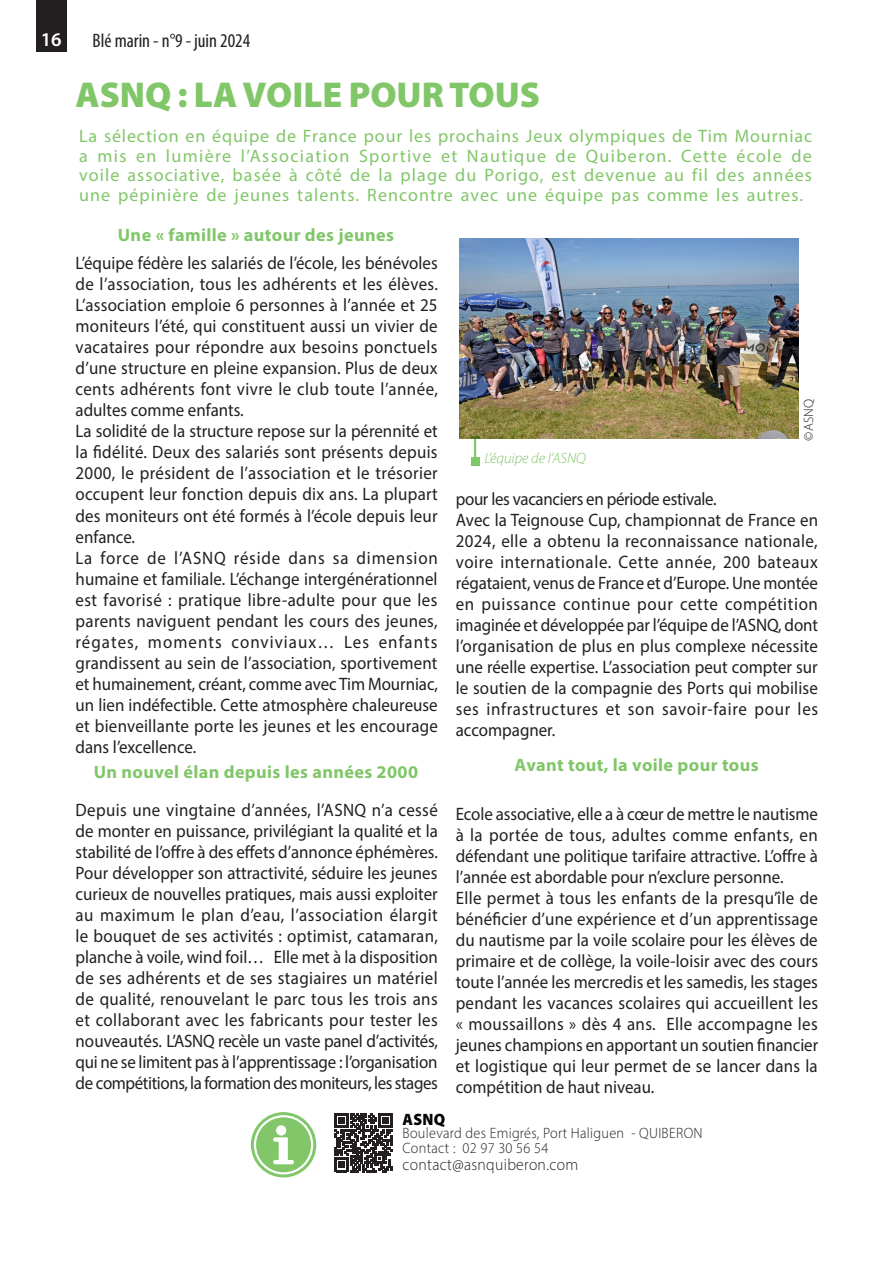
<style>
.page{position:relative;width:893px;height:1263px;background:#fff}
.page>*{position:absolute;margin:0;border:0;box-sizing:border-box;transform-origin:0 0}
.t1{font:900 36px "Myriad Pro";color:#81c669}
.t2{font:condensed 19.5px "Myriad Pro";color:#231f20}
.t3{font:18px/21px "Myriad Pro";color:#231f20;text-align:justify;scale:.94 1}
.t4{font:18px/19.5px "Myriad Pro";letter-spacing:.06em;color:#81c669;text-align:justify}
.t5{font:700 18px "Myriad Pro";letter-spacing:.02em;color:#81c669}
.t6{font:18px "Myriad Pro";letter-spacing:-.02em;color:#231f20;scale:.94 1}
.t7{font:300 16.5px "Myriad Pro";letter-spacing:.02em;color:#231f20;scale:.95 1}
.t8{font:900 16.5px "Myriad Pro";color:#030505;scale:.95 1}
.t9{font:300 15px "Myriad Pro";letter-spacing:.02em;color:#231f20;scale:.95 1}
.t10{font:italic 300 15px "Myriad Pro";color:#81c669}
.t11{font:300 13.5px "Myriad Pro";color:#231f20}
.s1{font-weight:600;font-stretch:normal;color:#fff}
</style>
<div class="page">
<div style="left:36px;top:0;width:30px;height:52px;background:#231f20"></div>
<svg style="left:334px;top:1114px;width:58px;height:58px"></svg>
<svg style="left:251px;top:1112px;width:65px;height:65px"></svg>
<svg style="left:254px;top:1115px;width:59px;height:59px"></svg>
<div style="left:256px;top:1117px;width:55px;height:55px;background:#81c669;border-radius:50%"></div>
<div style="left:276px;top:1125px;width:10px;height:10px;background:#fff;border-radius:50%"></div>
<svg style="left:273px;top:1137px;width:21px;height:27px"></svg>
<img style="left:459px;top:239px;width:339px;height:199px">
<hr style="left:474px;top:437px;width:2px;height:25px;background:#81c669">
<div style="left:471px;top:458px;width:8px;height:8px;background:#81c669"></div>
<svg style="left:470px;top:436px;width:10px;height:2px"></svg>
<p class="t2" style="left:41px;top:28px;width:186px"><span class="s1">16</span> Blé Marin - n°3 - juin 2022</p>
<p class="t2" style="left:93px;top:29px;width:159px">Blé marin - n°9 - juin 2024</p>
<p class="t1" style="left:75px;top:71px;width:466px">ASNQ : LA VOILE POUR TOUS</p>
<p class="t4" style="left:79px;top:126px;width:734px">La sélection en équipe de France pour les prochains Jeux olympiques de Tim Mourniac a mis en lumière l’Association Sportive et Nautique de Quiberon. Cette école de voile associative, basée à côté de la plage du Porigo, est devenue au fil des années une pépinière de jeunes talents. Rencontre avec une équipe pas comme les autres.</p>
<p class="t5" style="left:118px;top:224px;width:277px">Une « famille » autour des jeunes</p>
<p class="t3" style="left:76px;top:253px;width:387px">L’équipe fédère les salariés de l’école, les bénévoles de l’association, tous les adhérents et les élèves.<br>L’association emploie 6 personnes à l’année et 25 moniteurs l’été, qui constituent aussi un vivier de vacataires pour répondre aux besoins ponctuels d’une structure en pleine expansion. Plus de deux cents adhérents font vivre le club toute l’année, adultes comme enfants.</p>
<p class="t3" style="left:76px;top:421px;width:387px">La solidité de la structure repose sur la pérennité et la fidélité. Deux des salariés sont présents depuis 2000, le président de l’association et le trésorier occupent leur fonction depuis dix ans. La plupart des moniteurs ont été formés à l’école depuis leur enfance.</p>
<p class="t3" style="left:76px;top:547px;width:387px">La force de l’ASNQ réside dans sa dimension humaine et familiale. L’échange intergénérationnel est favorisé : pratique libre-adulte pour que les parents naviguent pendant les cours des jeunes, régates, moments conviviaux… Les enfants grandissent au sein de l’association, sportivement et humainement, créant, comme avec Tim Mourniac, un lien indéfectible. Cette atmosphère chaleureuse et bienveillante porte les jeunes et les encourage dans l’excellence.</p>
<p class="t5" style="left:94px;top:760px;width:326px">Un nouvel élan depuis les années 2000</p>
<p class="t3" style="left:76px;top:799px;width:387px">Depuis une vingtaine d’années, l’ASNQ n’a cessé de monter en puissance, privilégiant la qualité et la stabilité de l’offre à des effets d’annonce éphémères.<br>Pour développer son attractivité, séduire les jeunes curieux de nouvelles pratiques, mais aussi exploiter au maximum le plan d’eau, l’association élargit le bouquet de ses activités : optimist, catamaran, planche à voile, wind foil… Elle met à la disposition de ses adhérents et de ses stagiaires un matériel de qualité, renouvelant le parc tous les trois ans et collaborant avec les fabricants pour tester les nouveautés. L’ASNQ recèle un vaste panel d’activités, qui ne se limitent pas à l’apprentissage : l’organisation de compétitions, la formation des moniteurs, les stages</p>
<p class="t10" style="left:484px;top:449px;width:103px">L’équipe de l’ASNQ</p>
<p class="t11" style="left:801px;top:441px;width:44px;rotate:-90deg">©ASNQ</p>
<p class="t6" style="left:456px;top:488px;width:279px">pour les vacanciers en période estivale.</p>
<p class="t3" style="left:456px;top:509px;width:387px">Avec la Teignouse Cup, championnat de France en 2024, elle a obtenu la reconnaissance nationale, voire internationale. Cette année, 200 bateaux régataient, venus de France et d’Europe. Une montée en puissance continue pour cette compétition imaginée et développée par l’équipe de l’ASNQ, dont l’organisation de plus en plus complexe nécessite une réelle expertise. L’association peut compter sur le soutien de la compagnie des Ports qui mobilise ses infrastructures et son savoir-faire pour les accompagner.</p>
<p class="t5" style="left:515px;top:754px;width:246px">Avant tout, la voile pour tous</p>
<p class="t3" style="left:456px;top:803px;width:387px">Ecole associative, elle a à cœur de mettre le nautisme à la portée de tous, adultes comme enfants, en défendant une politique tarifaire attractive. L’offre à l’année est abordable pour n’exclure personne.</p>
<p class="t3" style="left:456px;top:887px;width:387px">Elle permet à tous les enfants de la presqu’île de bénéficier d’une expérience et d’un apprentissage du nautisme par la voile scolaire pour les élèves de primaire et de collège, la voile-loisir avec des cours toute l’année les mercredis et les samedis, les stages pendant les vacances scolaires qui accueillent les « moussaillons » dès 4 ans. Elle accompagne les jeunes champions en apportant un soutien financier et logistique qui leur permet de se lancer dans la compétition de haut niveau.</p>
<p class="t8" style="left:403px;top:1108px;width:47px">ASNQ</p>
<p class="t9" style="left:403px;top:1124px;width:317px">Boulevard des Emigrés, Port Haliguen - QUIBERON</p>
<p class="t9" style="left:403px;top:1139px;width:155px">Contact : 02 97 30 56 54</p>
<p class="t7" style="left:403px;top:1154px;width:186px">contact@asnquiberon.com</p>
</div>
